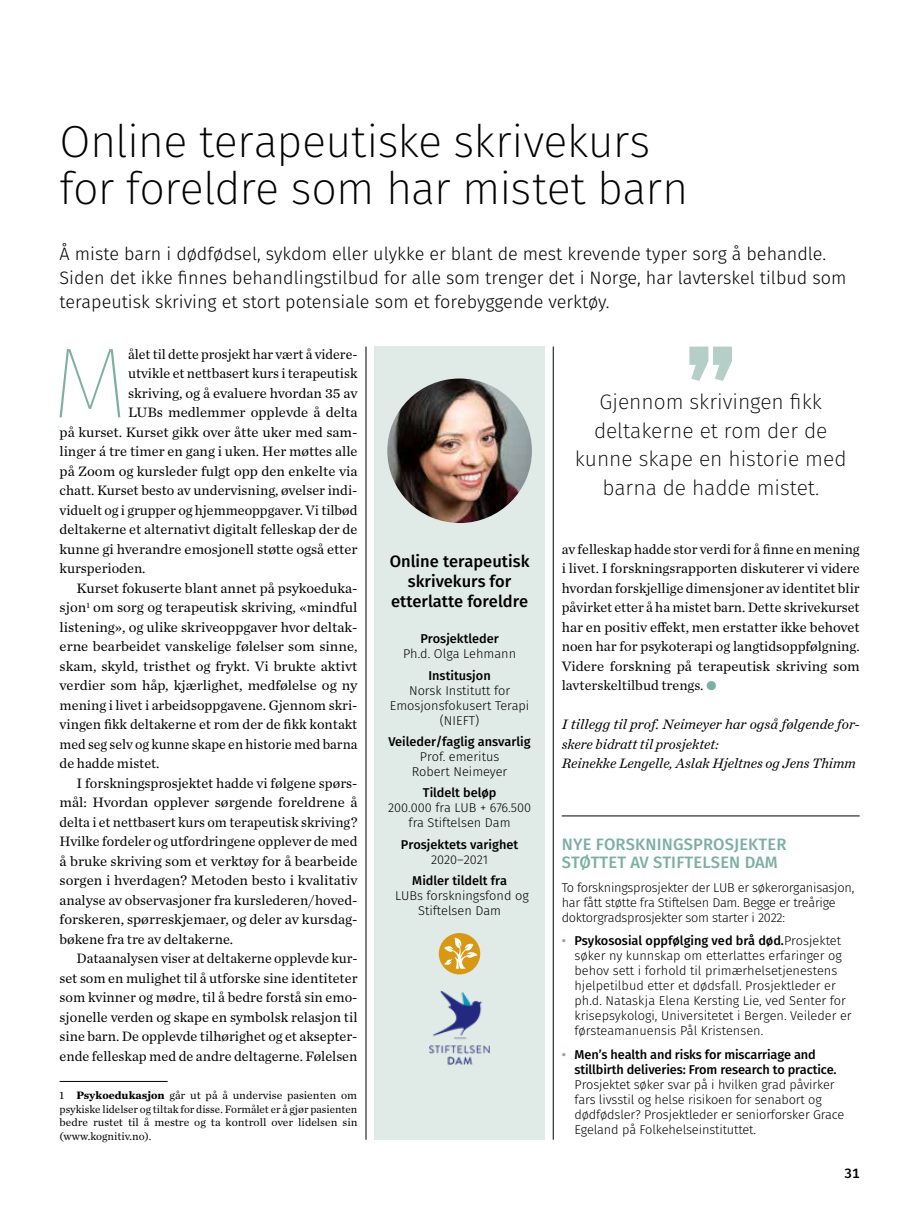
<style>
.page{position:relative;width:915px;height:1212px;background:#fff}
.page>*{position:absolute;margin:0;border:0;box-sizing:border-box;transform-origin:0 0}
.t1{font:100 100.2px "Fira Sans";color:#7dafa3}
.t2{font:200 45px/47.2px "Fira Sans";letter-spacing:-.015em;color:#000}
.t3{font:200 21px/28.5px "Fira Sans";color:#000;text-align:center}
.t4{font:300 18px/24px "Fira Sans";color:#000}
.t5{font:500 16.5px/19.8px "Fira Sans";color:#000;text-align:center}
.t6{font:500 16.5px/18px "Fira Sans";letter-spacing:.01em;color:#7dafa3}
.t7{font:14.25px/19.5px "Chronicle Text G1";color:#000;text-align:justify}
.t8{font:italic 14.25px/19.5px "Chronicle Text G1";color:#000}
.t9{font:500 13.5px "Fira Sans";color:#000}
.t10{font:300 12.75px/15px "Fira Sans";letter-spacing:-.01em;color:#000;text-align:center}
.t11{font:500 12.75px/15px "Fira Sans";letter-spacing:-.01em;color:#000}
.t12{font:11.25px/13.5px "Chronicle Text G1";color:#000;text-align:justify}
.s1{font-weight:700}
.s2{color:#7dafa3}
.s3{font-weight:500;color:#7dafa3}
.s4{font-weight:500}
</style>
<div class="page">
<hr style="left:60px;top:1081px;width:108px;height:1px;background:#000">
<div style="left:374px;top:347px;width:170px;height:793px;background:#e0ebe8"></div>
<img style="left:387px;top:378px;width:144px;height:145px;border-radius:72px">
<hr style="left:553px;top:347px;width:1px;height:793px;background:#000">
<hr style="left:365px;top:347px;width:1px;height:793px;background:#000">
<svg style="left:689px;top:347px;width:42px;height:34px"></svg>
<div style="left:438px;top:933px;width:42px;height:41px;background:#d79814;border-radius:50%"></div>
<svg style="left:443px;top:938px;width:34px;height:31px"></svg>
<img style="left:429px;top:991px;width:60px;height:73px">
<hr style="left:561px;top:816px;width:298px;height:1px;background:#000">
<h2 class="t2" style="left:60px;top:117px;width:630px">Online terapeutiske skrivekurs for foreldre som har mistet barn</h2>
<p class="t4" style="left:60px;top:242px;width:788px">Å miste barn i dødfødsel, sykdom eller ulykke er blant de mest krevende typer sorg å behandle.<br>Siden det ikke finnes behandlingstilbud for alle som trenger det i Norge, har lavterskel tilbud som terapeutisk skriving et stort potensiale som et forebyggende verktøy.</p>
<h1 class="t1" style="left:52px;top:312px;width:78px">M</h1>
<p class="t7" style="left:128px;top:343px;width:231px">ålet til dette prosjekt har vært å videre-</p>
<p class="t7" style="left:128px;top:363px;width:231px">utvikle et nettbasert kurs i terapeutisk</p>
<p class="t7" style="left:128px;top:382px;width:231px">skriving, og å evaluere hvordan 35 av</p>
<p class="t7" style="left:128px;top:402px;width:231px">LUBs medlemmer opplevde å delta</p>
<p class="t7" style="left:60px;top:421px;width:299px">på kurset. Kurset gikk over åtte uker med sam-</p>
<p class="t7" style="left:60px;top:441px;width:299px">linger á tre timer en gang i uken. Her møttes alle</p>
<p class="t7" style="left:60px;top:460px;width:299px">på Zoom og kursleder fulgt opp den enkelte via</p>
<p class="t7" style="left:60px;top:480px;width:299px">chatt. Kurset besto av undervisning, øvelser indi-</p>
<p class="t7" style="left:60px;top:499px;width:299px">viduelt og i grupper og hjemmeoppgaver. Vi tilbød</p>
<p class="t7" style="left:60px;top:519px;width:299px">deltakerne et alternativt digitalt felleskap der de</p>
<p class="t7" style="left:60px;top:538px;width:299px">kunne gi hverandre emosjonell støtte også etter</p>
<p class="t7" style="left:60px;top:558px;width:87px">kursperioden.</p>
<p class="t7" style="left:77px;top:577px;width:282px">Kurset fokuserte blant annet på psykoeduka-</p>
<p class="t7" style="left:60px;top:597px;width:299px">sjon<sup>1</sup> om sorg og terapeutisk skriving, «mindful</p>
<p class="t7" style="left:60px;top:616px;width:299px">listening», og ulike skriveoppgaver hvor deltak-</p>
<p class="t7" style="left:60px;top:636px;width:299px">erne bearbeidet vanskelige følelser som sinne,</p>
<p class="t7" style="left:60px;top:655px;width:299px">skam, skyld, tristhet og frykt. Vi brukte aktivt</p>
<p class="t7" style="left:60px;top:675px;width:299px">verdier som håp, kjærlighet, medfølelse og ny</p>
<p class="t7" style="left:60px;top:694px;width:299px">mening i livet i arbeidsoppgavene. Gjennom skri-</p>
<p class="t7" style="left:60px;top:714px;width:299px">vingen fikk deltakerne et rom der de fikk kontakt</p>
<p class="t7" style="left:60px;top:733px;width:299px">med seg selv og kunne skape en historie med barna</p>
<p class="t7" style="left:60px;top:753px;width:101px">de hadde mistet.</p>
<p class="t7" style="left:77px;top:772px;width:282px">I forskningsprosjektet hadde vi følgene spørs-</p>
<p class="t7" style="left:60px;top:792px;width:299px">mål: Hvordan opplever sørgende foreldrene å</p>
<p class="t7" style="left:60px;top:811px;width:299px">delta i et nettbasert kurs om terapeutisk skriving?</p>
<p class="t7" style="left:60px;top:831px;width:299px">Hvilke fordeler og utfordringene opplever de med</p>
<p class="t7" style="left:60px;top:850px;width:299px">å bruke skriving som et verktøy for å bearbeide</p>
<p class="t7" style="left:60px;top:870px;width:299px">sorgen i hverdagen? Metoden besto i kvalitativ</p>
<p class="t7" style="left:60px;top:889px;width:299px">analyse av observasjoner fra kurslederen/hoved-</p>
<p class="t7" style="left:60px;top:909px;width:299px">forskeren, spørreskjemaer, og deler av kursdag-</p>
<p class="t7" style="left:60px;top:928px;width:175px">bøkene fra tre av deltakerne.</p>
<p class="t7" style="left:77px;top:948px;width:282px">Dataanalysen viser at deltakerne opplevde kur-</p>
<p class="t7" style="left:60px;top:967px;width:299px">set som en mulighet til å utforske sine identiteter</p>
<p class="t7" style="left:60px;top:987px;width:299px">som kvinner og mødre, til å bedre forstå sin emo-</p>
<p class="t7" style="left:60px;top:1006px;width:299px">sjonelle verden og skape en symbolsk relasjon til</p>
<p class="t7" style="left:60px;top:1026px;width:299px">sine barn. De opplevde tilhørighet og et aksepter-</p>
<p class="t7" style="left:60px;top:1045px;width:299px">ende felleskap med de andre deltagerne. Følelsen</p>
<p class="t12" style="left:60px;top:1088px;width:299px">1 <span class="s1">Psykoedukasjon</span> går ut på å undervise pasienten om psykiske lidelser og tiltak for disse. Formålet er å gjør pasienten bedre rustet til å mestre og ta kontroll over lidelsen sin (www.kognitiv.no).</p>
<p class="t5" style="left:389px;top:552px;width:141px">Online terapeutisk skrivekurs for etterlatte foreldre</p>
<p class="t11" style="left:420px;top:631px;width:80px">Prosjektleder</p>
<p class="t10" style="left:403px;top:646px;width:115px">Ph.d. Olga Lehmann</p>
<p class="t11" style="left:428px;top:668px;width:64px">Institusjon</p>
<p class="t10" style="left:390px;top:683px;width:141px">Norsk Institutt for<br>Emosjonsfokusert Terapi (NIEFT)</p>
<p class="t11" style="left:388px;top:734px;width:144px">Veileder/faglig ansvarlig</p>
<p class="t10" style="left:412px;top:749px;width:97px">Prof. emeritus<br>Robert Neimeyer</p>
<p class="t11" style="left:422px;top:785px;width:75px">Tildelt beløp</p>
<p class="t10" style="left:388px;top:800px;width:144px">200.000 fra LUB + 676.500 fra Stiftelsen Dam</p>
<p class="t11" style="left:401px;top:837px;width:119px">Prosjektets varighet</p>
<p class="t10" style="left:431px;top:852px;width:59px">2020–2021</p>
<p class="t11" style="left:412px;top:873px;width:96px">Midler tildelt fra</p>
<p class="t10" style="left:395px;top:888px;width:135px">LUBs forskningsfond og<br>Stiftelsen Dam</p>
<h3 class="t3" style="left:574px;top:388px;width:273px">Gjennom skrivingen fikk deltakerne et rom der de kunne skape en historie med barna de hadde mistet.</h3>
<p class="t7" style="left:561px;top:538px;width:299px">av felleskap hadde stor verdi for å finne en mening i livet. I forskningsrapporten diskuterer vi videre hvordan forskjellige dimensjoner av identitet blir påvirket etter å ha mistet barn. Dette skrivekurset har en positiv effekt, men erstatter ikke behovet noen har for psykoterapi og langtidsoppfølgning.<br>Videre forskning på terapeutisk skriving som lavterskeltilbud trengs. <span class="s2">•</span></p>
<p class="t8" style="left:561px;top:714px;width:299px">I tillegg til prof. Neimeyer har også følgende for&shy;skere bidratt til prosjektet:<br>Reinekke Lengelle, Aslak Hjeltnes og Jens Thimm</p>
<p class="t6" style="left:561px;top:835px;width:226px">NYE FORSKNINGSPROSJEKTER<br>STØTTET AV STIFTELSEN DAM</p>
<p class="t10" style="left:561px;top:880px;width:294px;text-align:left">To forskningsprosjekter der LUB er søkerorganisasjon, har fått støtte fra Stiftelsen Dam. Begge er treårige doktorgradsprosjekter som starter i 2022:</p>
<p class="t10" style="left:574px;top:933px;width:278px;text-align:left;text-indent:-13px"><span class="s3">•</span> <span class="s4">Psykososial oppfølging ved brå død.</span>Prosjektet søker ny kunnskap om etterlattes erfaringer og behov sett i forhold til primærhelsetjenestens hjelpetilbud etter et dødsfall. Prosjektleder er ph.d. Nataskja Elena Kersting Lie, ved Senter for krisepsykologi, Universitetet i Bergen. Veileder er førsteamanuensis Pål Kristensen.</p>
<p class="t11" style="left:574px;top:1047px;width:263px;text-indent:-13px"><span class="s2">•</span> Men’s health and risks for miscarriage and stillbirth deliveries: From research to practice.</p>
<p class="t10" style="left:574px;top:1076px;width:271px;text-align:left">Prosjektet søker svar på i hvilken grad påvirker fars livsstil og helse risikoen for senabort og dødfødsler? Prosjektleder er seniorforsker Grace Egeland på Folkehelseinstituttet.</p>
<p class="t9" style="left:844px;top:1164px;width:17px">31</p>
</div>
